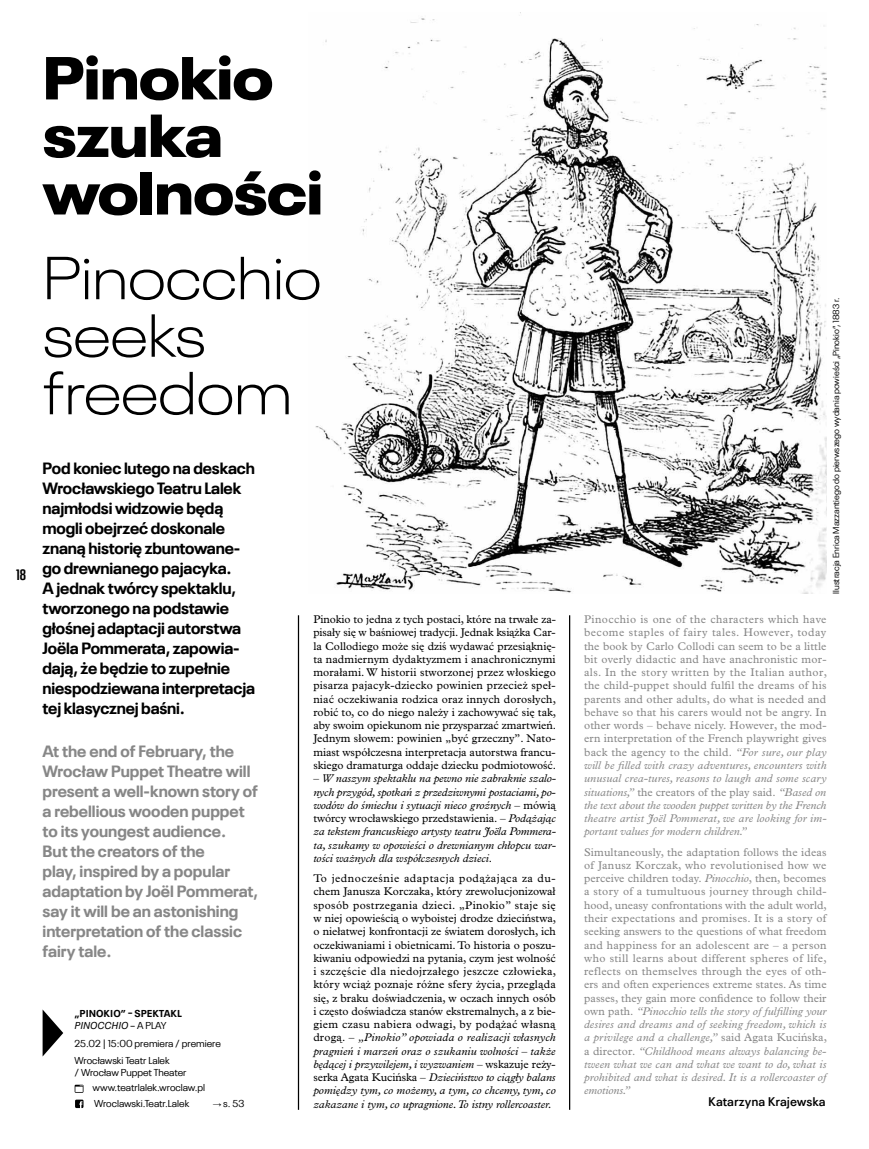
<style>
.page{position:relative;width:869px;height:1149px;background:#fff}
.page>*{position:absolute;margin:0;border:0;box-sizing:border-box;transform-origin:0 0}
.t1{font:300 expanded 60px/57.5px "Neue Plak";letter-spacing:-.01em;color:#000}
.t2{font:900 expanded 60px/57.5px "Neue Plak";letter-spacing:-.01em;color:#000}
.t3{font:700 16.25px/20px "Neue Plak";letter-spacing:-.01em;color:#000}
.t4{font:700 16.25px/20px "Neue Plak";color:#878787}
.t5{font:700 condensed 15px "Neue Plak";color:#000}
.t6{font:600 12.5px "Neue Plak Text";color:#000}
.t7{font:11.25px/13.2px "Plantin MT Pro";letter-spacing:.01em;color:#878787;text-align:justify}
.t8{font:11.25px/13.2px "Plantin MT Pro";color:#000;text-align:justify}
.t9{font:italic 11.25px/13.2px "Plantin MT Pro";color:#000;text-align:justify}
.t10{font:10px/15.5px "Neue Plak";color:#000}
.t11{font:700 10px/12px "Neue Plak Text";color:#000}
.t12{font:8.75px "Neue Plak";color:#000}
.s1{font-style:italic}
.s2{font-style:normal}
.s3{font-weight:400;font-style:italic}
.s4{font-family:"Neue Plak";font-weight:400}
.s5{font-family:"Arial";font-size:8.75px}
</style>
<div class="page">
<hr style="left:568px;top:615px;width:2px;height:494px;background:#000">
<hr style="left:298px;top:615px;width:1px;height:494px;background:#000">
<svg style="left:75px;top:1099px;width:8px;height:8px"></svg>
<svg style="left:75px;top:1084px;width:8px;height:8px"></svg>
<svg style="left:43px;top:1010px;width:20px;height:46px"></svg>
<img style="left:315px;top:18px;width:511px;height:575px">
<h3 class="t5" style="left:16px;top:564px;width:11px">18</h3>
<h1 class="t2" style="left:43px;top:42px;width:282px">Pinokio szuka wolności</h1>
<h1 class="t1" style="left:42px;top:243px;width:280px">Pinocchio seeks freedom</h1>
<p class="t12" style="left:828px;top:593px;width:297px;rotate:-90deg">Ilustracja Enrica Mazzantiego do pierwszego wydania powieści „Pinokio”, 1883 r.</p>
<p class="t3" style="left:43px;top:456px;width:214px">Pod koniec lutego na deskach<br>Wrocławskiego Teatru Lalek najmłodsi widzowie będą mogli obejrzeć doskonale znaną historię zbuntowane&shy;go drewnianego pajacyka.<br>A jednak twórcy spektaklu, tworzonego na podstawie głośnej adaptacji autorstwa<br>Joëla Pommerata, zapowia&shy;dają, że będzie to zupełnie niespodziewana interpretacja tej klasycznej baśni.</p>
<p class="t7" style="left:583px;top:612px;width:244px">Pinocchio is one of the characters which have become staples of fairy tales. However, today the book by Carlo Collodi can seem to be a little bit overly didactic and have anachronistic mor&shy;als. In the story written by the Italian author, the child-puppet should fulfil the dreams of his parents and other adults, do what is needed and behave so that his carers would not be angry. In other words – behave nicely. However, the mod&shy;ern interpretation of the French playwright gives back the agency to the child. <span class="s1">“For sure, our play will be filled with crazy adventures, encounters with unusual crea-tures, reasons to laugh and some scary situations,”</span> the creators of the play said. <span class="s1">“Based on the text about the wooden puppet written by the French theatre artist Joël Pommerat, we are looking for im&shy;portant values for modern children.”</span></p>
<p class="t7" style="left:583px;top:845px;width:244px">Simultaneously, the adaptation follows the ideas of Janusz Korczak, who revolutionised how we perceive children today. <span class="s1">Pinocchio</span>, then, becomes a story of a tumultuous journey through child&shy;hood, uneasy confrontations with the adult world, their expectations and promises. It is a story of seeking answers to the questions of what freedom and happiness for an adolescent are – a person who still learns about different spheres of life, reflects on themselves through the eyes of oth&shy;ers and often experiences extreme states. As time passes, they gain more confidence to follow their own path. <span class="s1">“Pinocchio tells the story of fulfilling your desires and dreams and of seeking freedom, which is a privilege and a challenge,”</span> said Agata Kucińska, a director. <span class="s1">“Childhood means always balancing be&shy;tween what we can and what we want to do, what is prohibited and what is desired. It is a rollercoaster of emotions.”</span></p>
<p class="t8" style="left:313px;top:612px;width:244px">Pinokio to jedna z tych postaci, które na trwałe za&shy;pisały się w baśniowej tradycji. Jednak książka Car&shy;la Collodiego może się dziś wydawać przesiąknię&shy;ta nadmiernym dydaktyzmem i anachronicznymi morałami. W historii stworzonej przez włoskiego pisarza pajacyk-dziecko powinien przecież speł&shy;niać oczekiwania rodzica oraz innych dorosłych, robić to, co do niego należy i zachowywać się tak, aby swoim opiekunom nie przysparzać zmartwień.<br>Jednym słowem: powinien „być grzeczny”. Nato&shy;miast współczesna interpretacja autorstwa francu&shy;skiego dramaturga oddaje dziecku podmiotowość.</p>
<p class="t9" style="left:313px;top:771px;width:244px"><span class="s2">–</span> W naszym spektaklu na pewno nie zabraknie szalo&shy;nych przygód, spotkań z przedziwnymi postaciami, po&shy;wodów do śmiechu i sytuacji nieco groźnych <span class="s2">– mówią twórcy wrocławskiego przedstawienia. –</span> Podążając za tekstem francuskiego artysty teatru Joëla Pommera&shy;ta, szukamy w opowieści o drewnianym chłopcu war&shy;tości ważnych dla współczesnych dzieci<span class="s2">.</span></p>
<p class="t8" style="left:313px;top:871px;width:244px">To jednocześnie adaptacja podążająca za du&shy;chem Janusza Korczaka, który zrewolucjonizował sposób postrzegania dzieci. „Pinokio” staje się w niej opowieścią o wyboistej drodze dzieciństwa, o niełatwej konfrontacji ze światem dorosłych, ich oczekiwaniami i obietnicami. To historia o poszu&shy;kiwaniu odpowiedzi na pytania, czym jest wolność i szczęście dla niedojrzałego jeszcze człowieka, który wciąż poznaje różne sfery życia, przegląda się, z braku doświadczenia, w oczach innych osób i często doświadcza stanów ekstremalnych, a z bie&shy;giem czasu nabiera odwagi, by podążać własną drogą. – <span class="s1">„Pinokio” opowiada o realizacji własnych pragnień i marzeń oraz o szukaniu wolności – także będącej i przywilejem, i wyzwaniem</span> – wskazuje reży&shy;serka Agata Kucińska – <span class="s1">Dzieciństwo to ciągły balans pomiędzy tym, co możemy, a tym, co chcemy, tym, co zakazane i tym, co upragnione. To istny rollercoaster.</span></p>
<p class="t4" style="left:43px;top:739px;width:217px">At the end of February, the<br>Wrocław Puppet Theatre will present a well-known story of a rebellious wooden puppet to its youngest audience.<br>But the creators of the<br>play, inspired by a popular adaptation by Joël Pommerat, say it will be an astonishing interpretation of the classic fairy tale.</p>
<p class="t11" style="left:75px;top:1006px;width:109px">„PINOKIO” – SPEKTAKL<br><span class="s3">PINOCCHIO</span> <span class="s4">– A PLAY</span></p>
<p class="t10" style="left:75px;top:1033px;width:148px;line-height:17.2px">25.02 | 15:00 premiera / premiere<br>Wrocławski Teatr Lalek</p>
<p class="t10" style="left:92px;top:1063px;width:114px;text-indent:-18px">/ Wrocław Puppet Theater www.teatrlalek.wroclaw.pl<br>Wroclawski.Teatr.Lalek</p>
<p class="t10" style="left:213px;top:1094px;width:33px"><span class="s5">→</span> s. 53</p>
<p class="t6" style="left:708px;top:1091px;width:119px">Katarzyna Krajewska</p>
</div>
